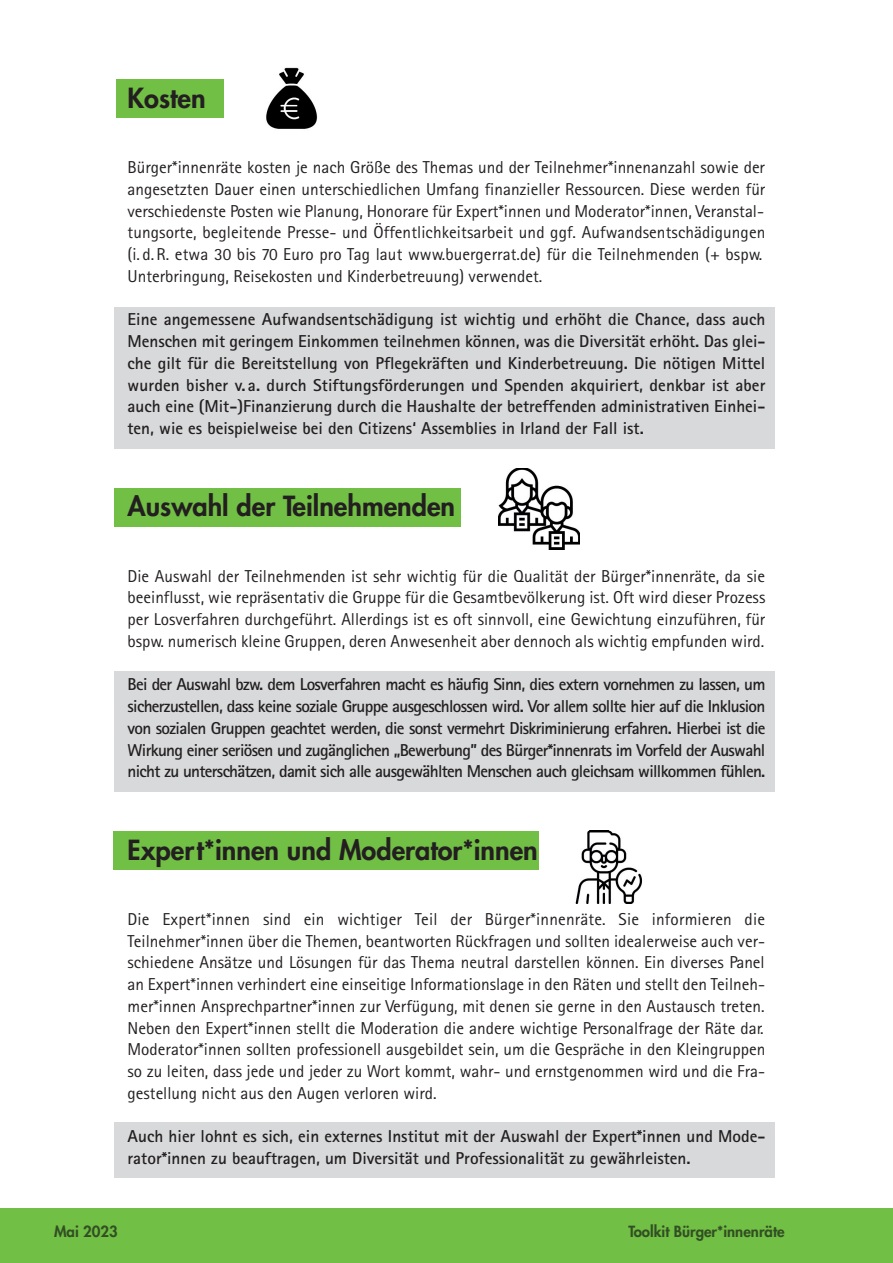
<style>
.page{position:relative;width:893px;height:1263px;background:#fff}
.page>*{position:absolute;margin:0;border:0;box-sizing:border-box;transform-origin:0 0}
.t1{font:800 27px "Futura";color:#231f20}
.t2{font:17.25px/21.8px "Agfa Rotis Sans Serif";color:#231f20;text-align:justify}
.t3{font:700 17.25px/21.8px "Agfa Rotis Sans Serif";color:#231f20;text-align:justify}
.t4{font:800 15px "Futura";color:#324f24}
</style>
<div class="page">
<div style="left:114px;top:307px;width:661px;height:141px;background:#d8d9db"></div>
<div style="left:114px;top:671px;width:661px;height:120px;background:#d8d9db"></div>
<div style="left:114px;top:1122px;width:661px;height:56px;background:#d8d9db"></div>
<div style="left:117px;top:80px;width:107px;height:38px;background:#71bf44"></div>
<div style="left:114px;top:488px;width:346px;height:39px;background:#71bf44"></div>
<div style="left:114px;top:832px;width:425px;height:38px;background:#71bf44"></div>
<div style="left:0;top:1209px;width:893px;height:54px;background:#71bf44"></div>
<img style="left:266px;top:67px;width:52px;height:62px">
<svg style="left:498px;top:468px;width:82px;height:82px"></svg>
<img style="left:575px;top:831px;width:68px;height:72px">
<h1 class="t1" style="left:128px;top:85px;width:80px">Kosten</h1>
<p class="t2" style="left:128px;top:158px;width:639px;text-align:left">Bürger*innenräte kosten je nach Größe des Themas und der Teilnehmer*innenanzahl sowie der angesetzten Dauer einen unterschiedlichen Umfang finanzieller Ressourcen. Diese werden für verschiedenste Posten wie Planung, Honorare für Expert*innen und Moderator*innen, Veranstal&shy;tungsorte, begleitende Presse- und Öffentlichkeitsarbeit und ggf. Aufwandsentschädigungen (i. d.R. etwa 30 bis 70 Euro pro Tag laut www.buergerrat.de) für die Teilnehmenden (+ bspw.<br>Unterbringung, Reisekosten und Kinderbetreuung) verwendet.</p>
<p class="t3" style="left:128px;top:310px;width:639px">Eine angemessene Aufwandsentschädigung ist wichtig und erhöht die Chance, dass auch Menschen mit geringem Einkommen teilnehmen können, was die Diversität erhöht. Das glei&shy;che gilt für die Bereitstellung von Pflegekräften und Kinderbetreuung. Die nötigen Mittel wurden bisher v. a. durch Stiftungsförderungen und Spenden akquiriert, denkbar ist aber auch eine (Mit-)Finanzierung durch die Haushalte der betreffenden administrativen Einhei&shy;ten, wie es beispielweise bei den Citizens‘ Assemblies in Irland der Fall ist.</p>
<h1 class="t1" style="left:128px;top:493px;width:329px">Auswahl der Teilnehmenden</h1>
<p class="t2" style="left:128px;top:567px;width:639px">Die Auswahl der Teilnehmenden ist sehr wichtig für die Qualität der Bürger*innenräte, da sie beeinflusst, wie repräsentativ die Gruppe für die Gesamtbevölkerung ist. Oft wird dieser Prozess per Losverfahren durchgeführt. Allerdings ist es oft sinnvoll, eine Gewichtung einzuführen, für bspw. numerisch kleine Gruppen, deren Anwesenheit aber dennoch als wichtig empfunden wird.</p>
<p class="t3" style="left:128px;top:675px;width:639px">Bei der Auswahl bzw. dem Losverfahren macht es häufig Sinn, dies extern vornehmen zu lassen, um sicherzustellen, dass keine soziale Gruppe ausgeschlossen wird. Vor allem sollte hier auf die Inklusion von sozialen Gruppen geachtet werden, die sonst vermehrt Diskriminierung erfahren. Hierbei ist die Wirkung einer seriösen und zugänglichen „Bewerbung” des Bürger*innenrats im Vorfeld der Auswahl nicht zu unterschätzen, damit sich alle ausgewählten Menschen auch gleichsam willkommen fühlen.</p>
<h1 class="t1" style="left:128px;top:837px;width:412px">Expert*innen und Moderator*innen</h1>
<p class="t2" style="left:128px;top:910px;width:639px">Die Expert*innen sind ein wichtiger Teil der Bürger*innenräte. Sie informieren die Teilnehmer*innen über die Themen, beantworten Rückfragen und sollten idealerweise auch ver&shy;schiedene Ansätze und Lösungen für das Thema neutral darstellen können. Ein diverses Panel an Expert*innen verhindert eine einseitige Informationslage in den Räten und stellt den Teilneh&shy;mer*innen Ansprechpartner*innen zur Verfügung, mit denen sie gerne in den Austausch treten.<br>Neben den Expert*innen stellt die Moderation die andere wichtige Personalfrage der Räte dar.<br>Moderator*innen sollten professionell ausgebildet sein, um die Gespräche in den Kleingruppen so zu leiten, dass jede und jeder zu Wort kommt, wahr- und ernstgenommen wird und die Fra&shy;gestellung nicht aus den Augen verloren wird.</p>
<p class="t3" style="left:128px;top:1127px;width:639px">Auch hier lohnt es sich, ein externes Institut mit der Auswahl der Expert*innen und Mode&shy;rator*innen zu beauftragen, um Diversität und Professionalität zu gewährleisten.</p>
<p class="t4" style="left:54px;top:1225px;width:65px">Mai 2023</p>
<p class="t4" style="left:628px;top:1225px;width:158px">Toolkit Bürger*innenräte</p>
</div>
